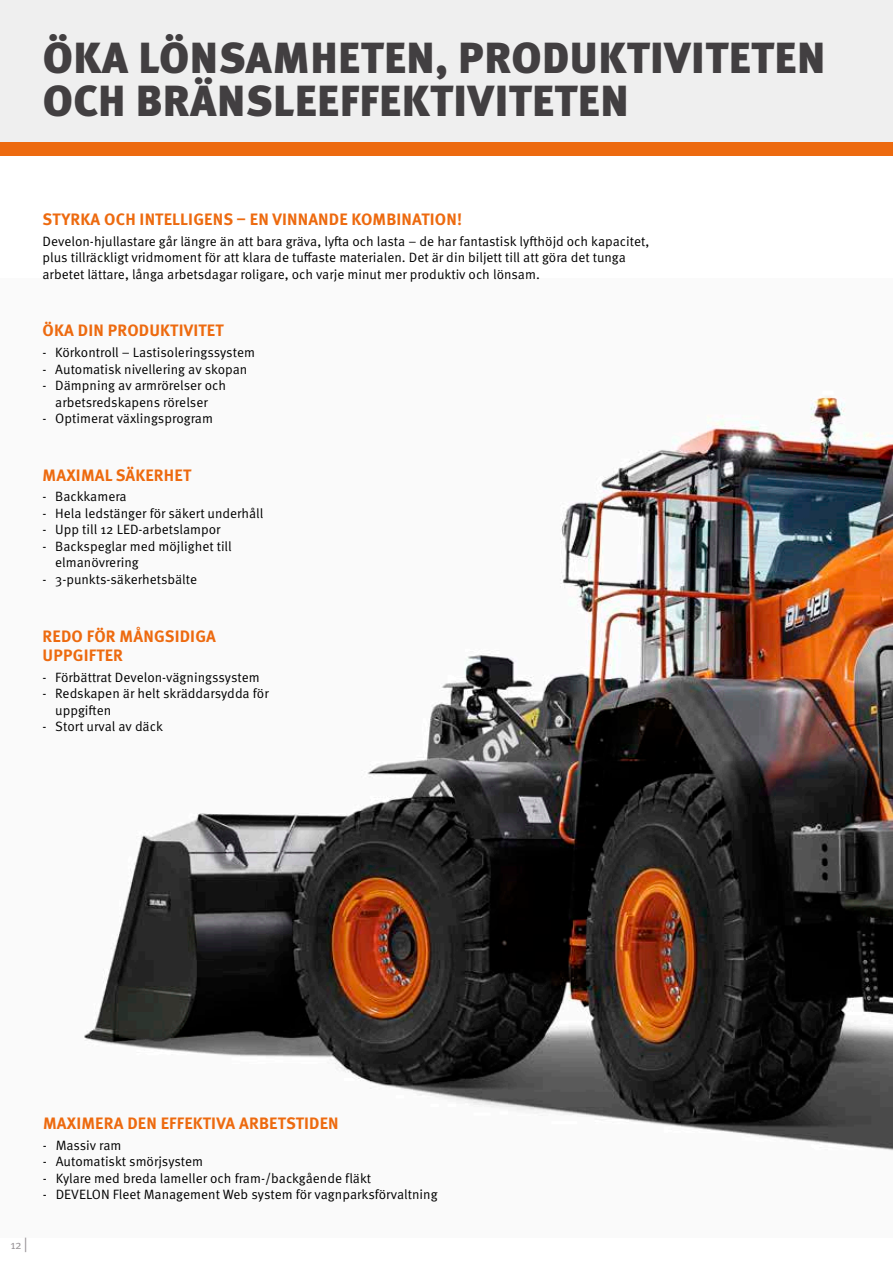
<style>
.page{position:relative;width:893px;height:1263px;background:#fff}
.page>*{position:absolute;margin:0;border:0;box-sizing:border-box;transform-origin:0 0}
.t1{font:900 43.5px/43.5px "Meta Pro";letter-spacing:.01em;color:#423f41}
.t2{font:700 16.5px/19.5px "Meta Pro";letter-spacing:.01em;color:#ed6a0f}
.t3{font:13.5px/16.5px "Meta Pro Norm";color:#000}
.t4{font:12px "Meta Pro Norm";color:#979296}
.s1{font-size:15px}
</style>
<div class="page">
<img style="left:84px;top:396px;width:809px;height:755px">
<div style="left:0;top:141px;width:893px;height:15px;background:#ed6a0f"></div>
<div style="left:0;top:0;width:893px;height:141px;background:#efefef"></div>
<h1 class="t1" style="left:43px;top:34px;width:784px">ÖKA LÖNSAMHETEN, PRODUKTIVITETEN<br>OCH BRÄNSLEEFFEKTIVITETEN</h1>
<p class="t2" style="left:43px;top:209px;width:421px">STYRKA OCH INTELLIGENS – EN VINNANDE KOMBINATION!</p>
<p class="t3" style="left:43px;top:232px;width:608px">Develon-hjullastare går längre än att bara gräva, lyfta och lasta – de har fantastisk lyfthöjd och kapacitet, plus tillräckligt vridmoment för att klara de tuffaste materialen. Det är din biljett till att göra det tunga arbetet lättare, långa arbetsdagar roligare, och varje minut mer produktiv och lönsam.</p>
<p class="t2" style="left:43px;top:320px;width:183px">ÖKA DIN PRODUKTIVITET</p>
<p class="t3" style="left:43px;top:343px;width:214px">- Körkontroll – Lastisoleringssystem</p>
<p class="t3" style="left:43px;top:360px;width:206px">- Automatisk nivellering av skopan</p>
<p class="t3" style="left:43px;top:376px;width:185px;text-align:center">- Dämpning av armrörelser och arbetsredskapens rörelser</p>
<p class="t3" style="left:43px;top:409px;width:172px">- Optimerat växlingsprogram</p>
<p class="t2" style="left:43px;top:464px;width:150px">MAXIMAL SÄKERHET</p>
<p class="t3" style="left:43px;top:488px;width:86px">- Backkamera</p>
<p class="t3" style="left:43px;top:504px;width:222px">- Hela ledstänger för säkert underhåll</p>
<p class="t3" style="left:43px;top:521px;width:180px">- Upp till 12 LED-arbetslampor</p>
<p class="t3" style="left:55px;top:537px;width:178px;text-indent:-13px">- Backspeglar med möjlighet till elmanövrering</p>
<p class="t3" style="left:43px;top:570px;width:156px">- 3-punkts-säkerhetsbälte</p>
<p class="t2" style="left:43px;top:625px;width:175px">REDO FÖR MÅNGSIDIGA<br>UPPGIFTER</p>
<p class="t3" style="left:43px;top:668px;width:219px">- Förbättrat Develon-vägningssystem</p>
<p class="t3" style="left:55px;top:684px;width:215px;text-indent:-13px">- Redskapen är helt skräddarsydda för uppgiften</p>
<p class="t3" style="left:43px;top:717px;width:122px">- Stort urval av däck</p>
<p class="t4" style="left:11px;top:1235px;width:19px">12 <span class="s1">|</span></p>
<p class="t2" style="left:43px;top:1112px;width:297px">MAXIMERA DEN EFFEKTIVA ARBETSTIDEN</p>
<p class="t3" style="left:43px;top:1136px;width:80px">- Massiv ram</p>
<p class="t3" style="left:43px;top:1152px;width:162px">- Automatiskt smörjsystem</p>
<p class="t3" style="left:43px;top:1169px;width:330px">- Kylare med breda lameller och fram-/backgående fläkt</p>
<p class="t3" style="left:43px;top:1185px;width:396px">- DEVELON Fleet Management Web system för vagnparksförvaltning</p>
</div>
